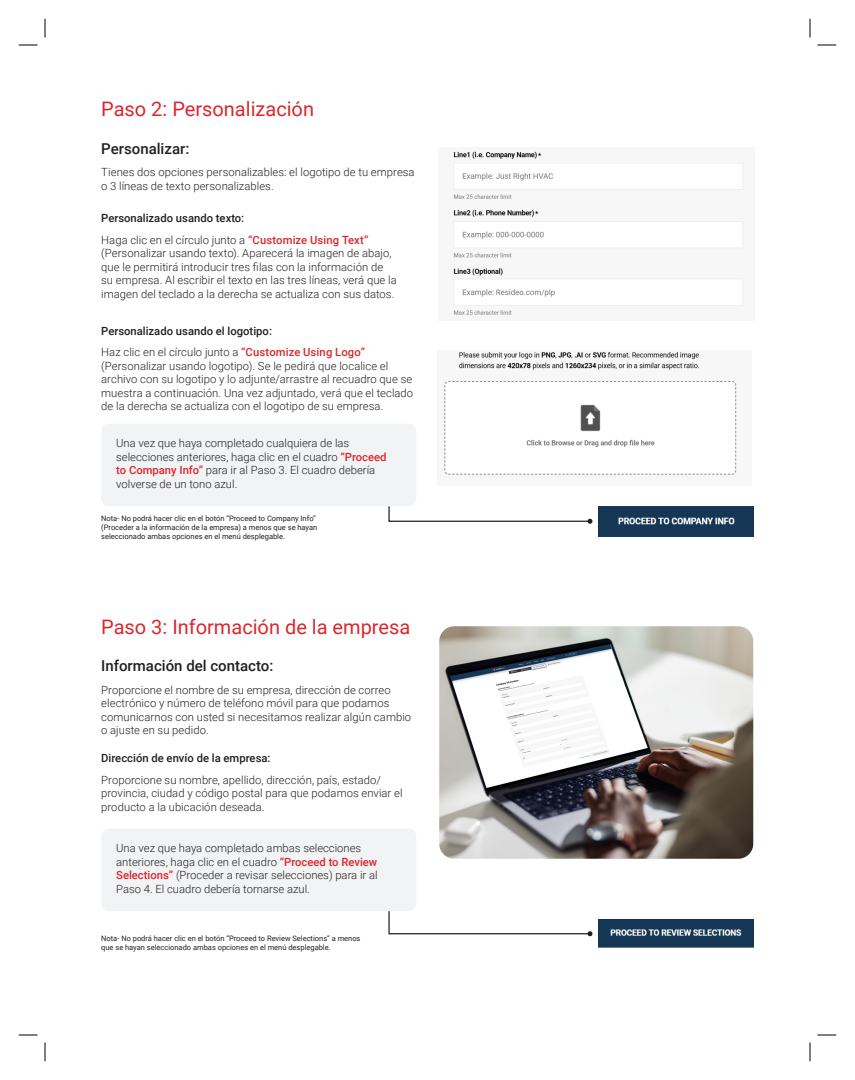
<style>
.page{position:relative;width:855px;height:1080px;background:#fff}
.page>*{position:absolute;margin:0;border:0;box-sizing:border-box;transform-origin:0 0}
.t1{font:20px "Roboto";color:#dc262d}
.t2{font:500 15px "Roboto";color:#231f20}
.t3{font:300 11.25px/13.5px "Roboto";letter-spacing:.005em;color:#231f20}
.t4{font:500 11.25px "Roboto";color:#231f20}
.t5{font:7.5px/9px "Roboto";color:#231f20}
.s1{font-weight:500;color:#dc262d}
</style>
<div class="page">
<img style="left:453px;top:151px;width:291px;height:164px">
<img style="left:444px;top:351px;width:293px;height:124px">
<img style="left:598px;top:506px;width:156px;height:31px">
<img style="left:439px;top:626px;width:314px;height:233px">
<img style="left:598px;top:919px;width:155px;height:29px">
<svg style="left:388px;top:506px;width:204px;height:18px"></svg>
<div style="left:101px;top:424px;width:315px;height:82px;background:#f2f3f4;border-radius:8px"></div>
<div style="left:101px;top:829px;width:315px;height:82px;background:#f2f3f4;border-radius:8px"></div>
<svg style="left:388px;top:911px;width:204px;height:25px"></svg>
<svg style="left:19px;top:44px;width:19px;height:2px"></svg>
<svg style="left:818px;top:44px;width:18px;height:2px"></svg>
<svg style="left:19px;top:1034px;width:19px;height:2px"></svg>
<svg style="left:818px;top:1034px;width:18px;height:2px"></svg>
<svg style="left:44px;top:19px;width:2px;height:19px"></svg>
<svg style="left:44px;top:1042px;width:2px;height:19px"></svg>
<svg style="left:809px;top:19px;width:2px;height:19px"></svg>
<svg style="left:809px;top:1042px;width:2px;height:19px"></svg>
<h1 class="t1" style="left:101px;top:95px;width:214px">Paso 2: Personalización</h1>
<h2 class="t2" style="left:101px;top:138px;width:90px">Personalizar:</h2>
<p class="t3" style="left:101px;top:165px;width:315px">Tienes dos opciones personalizables: el logotipo de tu empresa o 3 líneas de texto personalizables.</p>
<p class="t4" style="left:101px;top:210px;width:145px">Personalizado usando texto:</p>
<p class="t3" style="left:101px;top:233px;width:297px">Haga clic en el círculo junto a <span class="s1">“Customize Using Text” </span>(Personalizar usando texto). Aparecerá la imagen de abajo, que le permitirá introducir tres filas con la información de su empresa. Al escribir el texto en las tres líneas, verá que la imagen del teclado a la derecha se actualiza con sus datos.</p>
<p class="t4" style="left:101px;top:323px;width:172px">Personalizado usando el logotipo:</p>
<p class="t3" style="left:101px;top:345px;width:314px">Haz clic en el círculo junto a <span class="s1">“Customize Using Logo” </span>(Personalizar usando logotipo). Se le pedirá que localice el archivo con su logotipo y lo adjunte/arrastre al recuadro que se muestra a continuación. Una vez adjuntado, verá que el teclado de la derecha se actualiza con el logotipo de su empresa.</p>
<p class="t3" style="left:116px;top:436px;width:272px">Una vez que haya completado cualquiera de las selecciones anteriores, haga clic en el cuadro <span class="s1">“Proceed to Company Info”</span> para ir al Paso 3. El cuadro debería volverse de un tono azul.</p>
<p class="t5" style="left:101px;top:514px;width:218px">Nota- No podrá hacer clic en el botón “Proceed to Company Info” (Proceder a la información de la empresa) a menos que se hayan seleccionado ambas opciones en el menú desplegable.</p>
<h1 class="t1" style="left:101px;top:613px;width:311px">Paso 3: Información de la empresa</h1>
<h2 class="t2" style="left:101px;top:655px;width:174px">Información del contacto:</h2>
<p class="t3" style="left:101px;top:683px;width:311px">Proporcione el nombre de su empresa, dirección de correo electrónico y número de teléfono móvil para que podamos comunicarnos con usted si necesitamos realizar algún cambio o ajuste en su pedido.</p>
<p class="t4" style="left:101px;top:750px;width:171px">Dirección de envío de la empresa:</p>
<p class="t3" style="left:101px;top:773px;width:303px">Proporcione su nombre, apellido, dirección, país, estado/ provincia, ciudad y código postal para que podamos enviar el producto a la ubicación deseada.</p>
<p class="t3" style="left:116px;top:841px;width:263px">Una vez que haya completado ambas selecciones anteriores, haga clic en el cuadro <span class="s1">“Proceed to Review Selections”</span> (Proceder a revisar selecciones) para ir al Paso 4. El cuadro debería tornarse azul.</p>
<p class="t5" style="left:101px;top:934px;width:261px">Nota- No podrá hacer clic en el botón “Proceed to Review Selections” a menos que se hayan seleccionado ambas opciones en el menú desplegable.</p>
</div>
